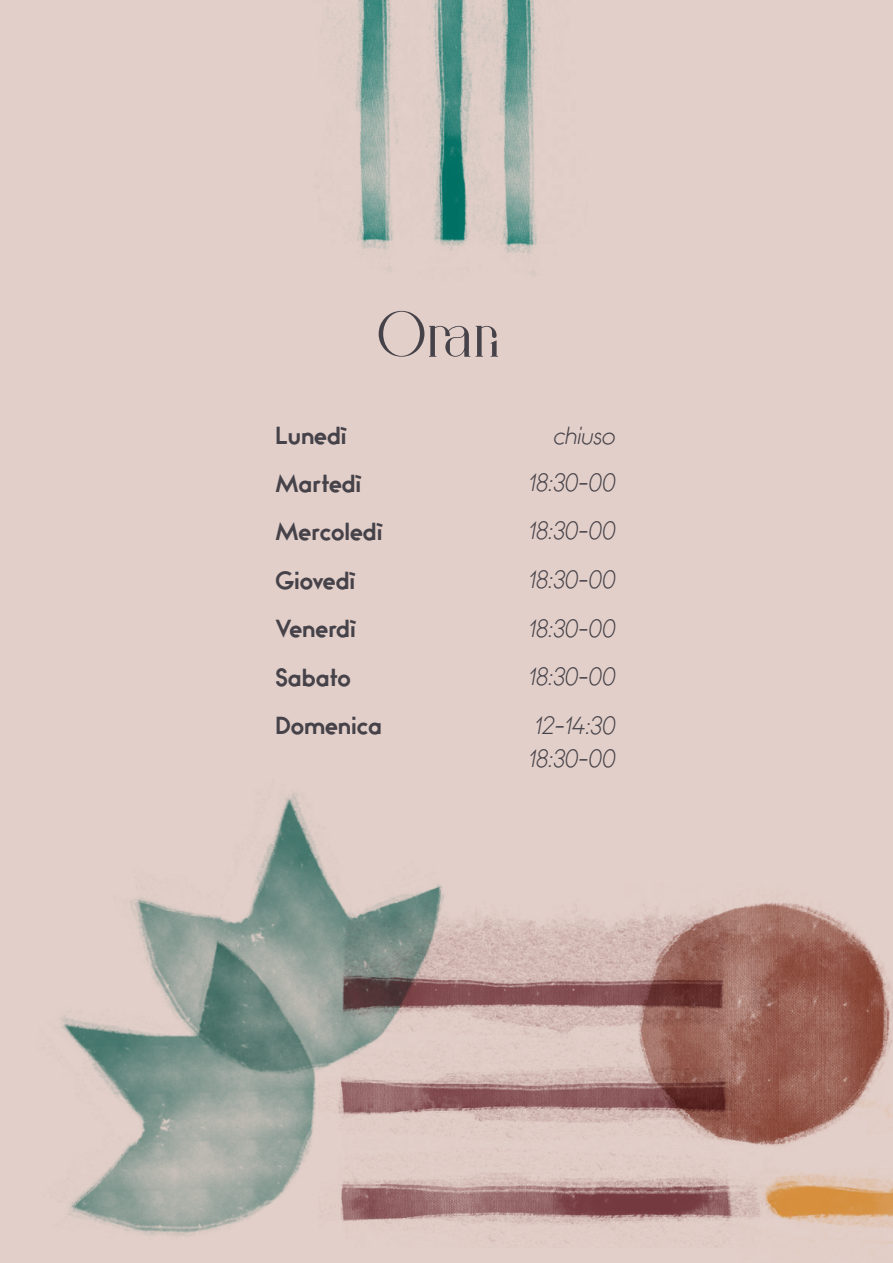
<style>
.page{position:relative;width:893px;height:1263px;background:#e3cfc9}
.page>*{position:absolute;margin:0;border:0;box-sizing:border-box;transform-origin:0 0}
.t1{font:700 63px "Bigilla";color:#454249}
.t2{font:italic 300 21.6px/47.2px "Bambino";color:#454249;text-align:right}
.t3{font:700 21.6px "Bambino";color:#454249}
</style>
<div class="page">
<img style="left:264px;top:792px;width:178px;height:101px">
<img style="left:59px;top:858px;width:341px;height:379px">
<img style="left:800px;top:1178px;width:93px;height:67px">
<img style="left:800px;top:905px;width:93px;height:273px">
<img style="left:318px;top:893px;width:482px;height:354px">
<img style="left:319px;top:0;width:57px;height:249px">
<img style="left:524px;top:0;width:16px;height:275px">
<img style="left:376px;top:0;width:148px;height:272px">
<h1 class="t1" style="left:376px;top:296px;width:126px">Orari</h1>
<p class="t3" style="left:275px;top:423px;width:73px">Lunedì</p>
<p class="t3" style="left:275px;top:472px;width:87px">Martedì</p>
<p class="t3" style="left:275px;top:520px;width:108px">Mercoledì</p>
<p class="t3" style="left:275px;top:569px;width:81px">Giovedì</p>
<p class="t3" style="left:275px;top:617px;width:82px">Venerdì</p>
<p class="t3" style="left:275px;top:666px;width:77px">Sabato</p>
<p class="t3" style="left:275px;top:714px;width:108px">Domenica</p>
<p class="t2" style="left:531px;top:412px;width:88px">chiuso<br>18:30-00</p>
<p class="t2" style="left:531px;top:508px;width:88px">18:30-00</p>
<p class="t2" style="left:531px;top:557px;width:88px">18:30-00</p>
<p class="t2" style="left:531px;top:606px;width:88px">18:30-00</p>
<p class="t2" style="left:531px;top:654px;width:88px">18:30-00</p>
<p class="t2" style="left:531px;top:710px;width:88px;line-height:33.2px;text-align:left">12-14:30<br>18:30-00</p>
</div>
